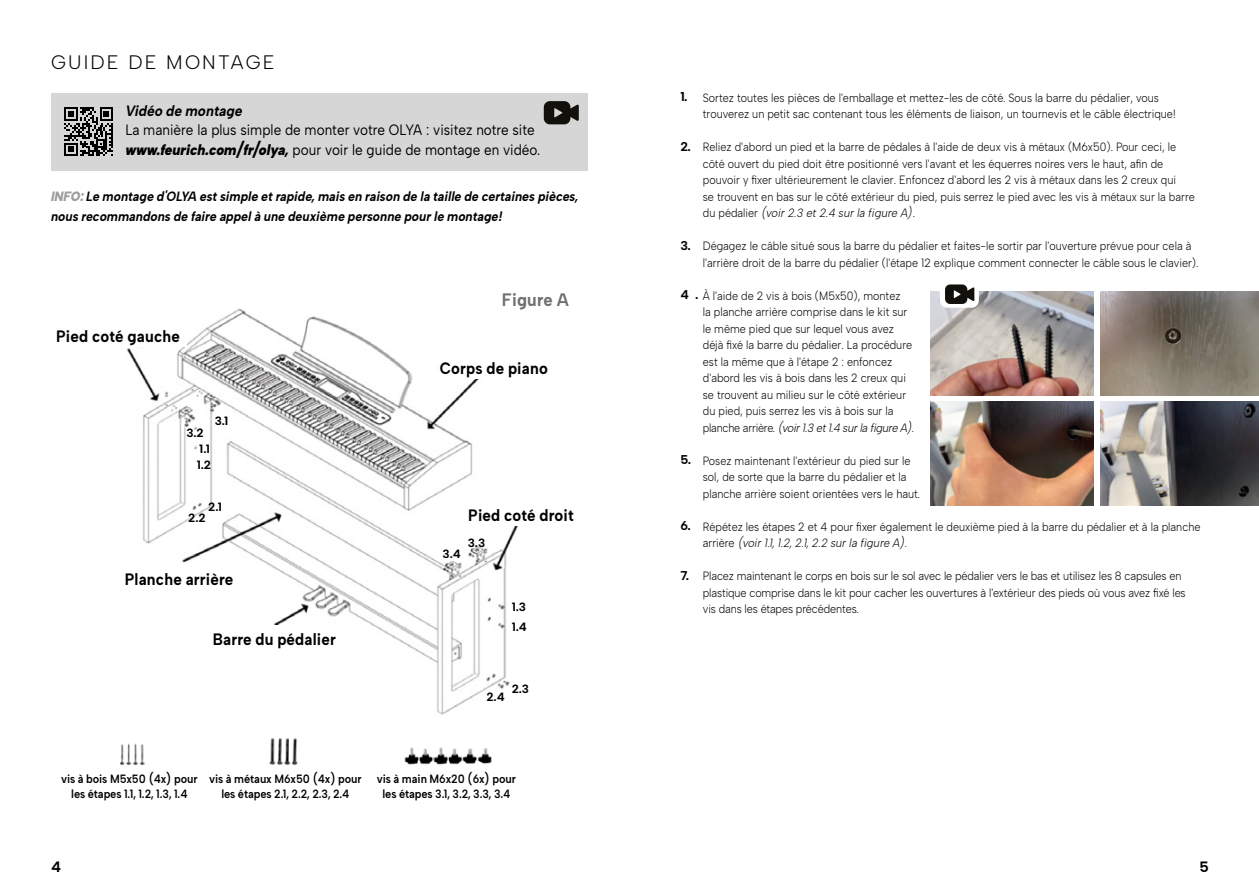
<style>
.page{position:relative;width:1259px;height:893px;background:#fff}
.page>*{position:absolute;margin:0;border:0;box-sizing:border-box;transform-origin:0 0}
.t1{font:300 19.5px "Albert Sans";letter-spacing:.11em;color:#000}
.t2{font:700 18px "Albert Sans";letter-spacing:.01em;color:#706f6f;scale:.9 1}
.t3{font:700 16.5px "Albert Sans";letter-spacing:.01em;color:#000;scale:.9 1}
.t4{font:15px/19.5px "Albert Sans";color:#000;scale:.9 1}
.t5{font:italic 700 15px "Albert Sans";color:#000;scale:.9 1}
.t6{font:700 15px "Albert Sans";color:#000}
.t7{font:italic 700 13.5px/19.5px "Albert Sans";color:#000;scale:.9 1}
.t8{font:700 12.75px "Albert Sans";color:#000}
.t9{font:300 12px/16.5px "Albert Sans";color:#000;scale:.9 1}
.t10{font:600 12px/15px "Albert Sans";letter-spacing:-.01em;color:#000;text-align:center;scale:.9 1}
.t11{font:700 12px/15.9px "Albert Sans";color:#000}
.s1{font-weight:900;font-style:italic}
.s2{font-weight:900;color:#9d9d9c}
.s3{font-style:italic}
.s4{font-weight:700;font-size:12.75px}
</style>
<div class="page">
<img style="left:127px;top:308px;width:391px;height:407px">
<div style="left:51px;top:94px;width:537px;height:77px;background:#d6d6d6"></div>
<img style="left:120px;top:743px;width:25px;height:23px">
<img style="left:269px;top:738px;width:29px;height:28px">
<img style="left:433px;top:747px;width:58px;height:18px">
<svg style="left:404px;top:747px;width:29px;height:18px"></svg>
<svg style="left:544px;top:101px;width:35px;height:23px"></svg>
<div style="left:50px;top:322px;width:136px;height:25px;background:#fff"></div>
<div style="left:119px;top:564px;width:120px;height:25px;background:#fff"></div>
<div style="left:204px;top:625px;width:140px;height:25px;background:#fff"></div>
<div style="left:451px;top:501px;width:140px;height:24px;background:#fff"></div>
<div style="left:440px;top:354px;width:121px;height:25px;background:#fff"></div>
<img style="left:930px;top:291px;width:164px;height:104px">
<img style="left:1100px;top:291px;width:159px;height:104px">
<img style="left:930px;top:401px;width:164px;height:104px">
<img style="left:1100px;top:401px;width:159px;height:104px">
<div style="left:939px;top:280px;width:40px;height:28px;background:#fff;border-radius:7px"></div>
<svg style="left:945px;top:284px;width:29px;height:20px"></svg>
<svg style="left:64px;top:107px;width:49px;height:49px"></svg>
<h1 class="t1" style="left:51px;top:51px;width:225px">GUIDE DE MONTAGE</h1>
<p class="t5" style="left:125px;top:101px;width:132px">Vidéo de montage</p>
<p class="t4" style="left:125px;top:120px;width:462px">La manière la plus simple de monter votre OLYA : visitez notre site <span class="s1">www.feurich.com/fr/olya,</span> pour voir le guide de montage en vidéo.</p>
<p class="t7" style="left:51px;top:187px;width:587px"><span class="s2">INFO:</span> Le montage d'OLYA est simple et rapide, mais en raison de la taille de certaines pièces, nous recommandons de faire appel à une deuxième personne pour le montage!</p>
<h3 class="t3" style="left:56px;top:326px;width:139px">Pied coté gauche</h3>
<p class="t11" style="left:186px;top:425px;width:19px">3.2</p>
<p class="t11" style="left:215px;top:413px;width:15px">3.1</p>
<p class="t11" style="left:197px;top:441px;width:16px">1.1<br>1.2</p>
<p class="t11" style="left:208px;top:498px;width:15px">2.1</p>
<p class="t11" style="left:188px;top:510px;width:19px">2.2</p>
<h3 class="t3" style="left:125px;top:568px;width:122px">Planche arrière</h3>
<h3 class="t3" style="left:213px;top:629px;width:138px">Barre du pédalier</h3>
<h2 class="t2" style="left:502px;top:289px;width:76px">Figure A</h2>
<h3 class="t3" style="left:440px;top:358px;width:122px">Corps de piano</h3>
<h3 class="t3" style="left:468px;top:505px;width:119px">Pied coté droit</h3>
<p class="t11" style="left:442px;top:546px;width:20px">3.4</p>
<p class="t11" style="left:468px;top:534px;width:19px">3.3</p>
<p class="t11" style="left:512px;top:597px;width:17px;line-height:19.5px">1.3<br>1.4</p>
<p class="t11" style="left:486px;top:688px;width:20px">2.4</p>
<p class="t11" style="left:512px;top:681px;width:19px">2.3</p>
<p class="t10" style="left:61px;top:771px;width:153px">vis à bois M5x50 (4x) pour les étapes 1.1, 1.2, 1.3, 1.4</p>
<p class="t10" style="left:209px;top:771px;width:171px">vis à métaux M6x50 (4x) pour les étapes 2.1, 2.2, 2.3, 2.4</p>
<p class="t10" style="left:377px;top:771px;width:156px">vis à main M6x20 (6x) pour les étapes 3.1, 3.2, 3.3, 3.4</p>
<p class="t8" style="left:680px;top:89px;width:9px">1.</p>
<p class="t9" style="left:703px;top:89px;width:527px">Sortez toutes les pièces de l'emballage et mettez-les de côté. Sous la barre du pédalier, vous trouverez un petit sac contenant tous les éléments de liaison, un tournevis et le câble électrique!</p>
<p class="t9" style="left:703px;top:139px;width:548px">Reliez d'abord un pied et la barre de pédales à l'aide de deux vis à métaux (M6x50). Pour ceci, le côté ouvert du pied doit être positionné vers l'avant et les équerres noires vers le haut, afin de pouvoir y fixer ultérieurement le clavier. Enfoncez d'abord les 2 vis à métaux dans les 2 creux qui<br>se trouvent en bas sur le côté extérieur du pied, puis serrez le pied avec les vis à métaux sur la barre du pédalier <span class="s3">(voir 2.3 et 2.4 sur la figure A)</span>.</p>
<p class="t9" style="left:703px;top:238px;width:552px">Dégagez le câble situé sous la barre du pédalier et faites-le sortir par l'ouverture prévue pour cela à l'arrière droit de la barre du pédalier (l'étape 12 explique comment connecter le câble sous le clavier).</p>
<p class="t9" style="left:703px;top:287px;width:236px;text-indent:-22px"><span class="s4">4 .</span> À l'aide de 2 vis à bois (M5x50), montez<br>la planche arrière comprise dans le kit sur le même pied que sur lequel vous avez déjà fixé la barre du pédalier. La procédure est la même que à l'étape 2 : enfoncez d'abord les vis à bois dans les 2 creux qui se trouvent au milieu sur le côté extérieur du pied, puis serrez les vis à bois sur la planche arrière. <span class="s3">(voir 1.3 et 1.4 sur la figure A).</span></p>
<p class="t9" style="left:703px;top:452px;width:243px">Posez maintenant l'extérieur du pied sur le sol, de sorte que la barre du pédalier et la planche arrière soient orientées vers le haut.</p>
<p class="t9" style="left:703px;top:518px;width:554px">Répétez les étapes 2 et 4 pour fixer également le deuxième pied à la barre du pédalier et à la planche arrière <span class="s3">(voir 1.1, 1.2, 2.1, 2.2 sur la figure A).</span></p>
<p class="t9" style="left:703px;top:568px;width:538px">Placez maintenant le corps en bois sur le sol avec le pédalier vers le bas et utilisez les 8 capsules en plastique comprise dans le kit pour cacher les ouvertures à l'extérieur des pieds où vous avez fixé les vis dans les étapes précédentes.</p>
<p class="t8" style="left:680px;top:138px;width:12px">2.</p>
<p class="t8" style="left:680px;top:237px;width:12px">3.</p>
<p class="t8" style="left:680px;top:452px;width:12px">5.</p>
<p class="t8" style="left:680px;top:518px;width:12px">6.</p>
<p class="t8" style="left:680px;top:567px;width:10px">7.</p>
<p class="t6" style="left:51px;top:857px;width:11px">4</p>
<p class="t6" style="left:1199px;top:857px;width:11px">5</p>
</div>
